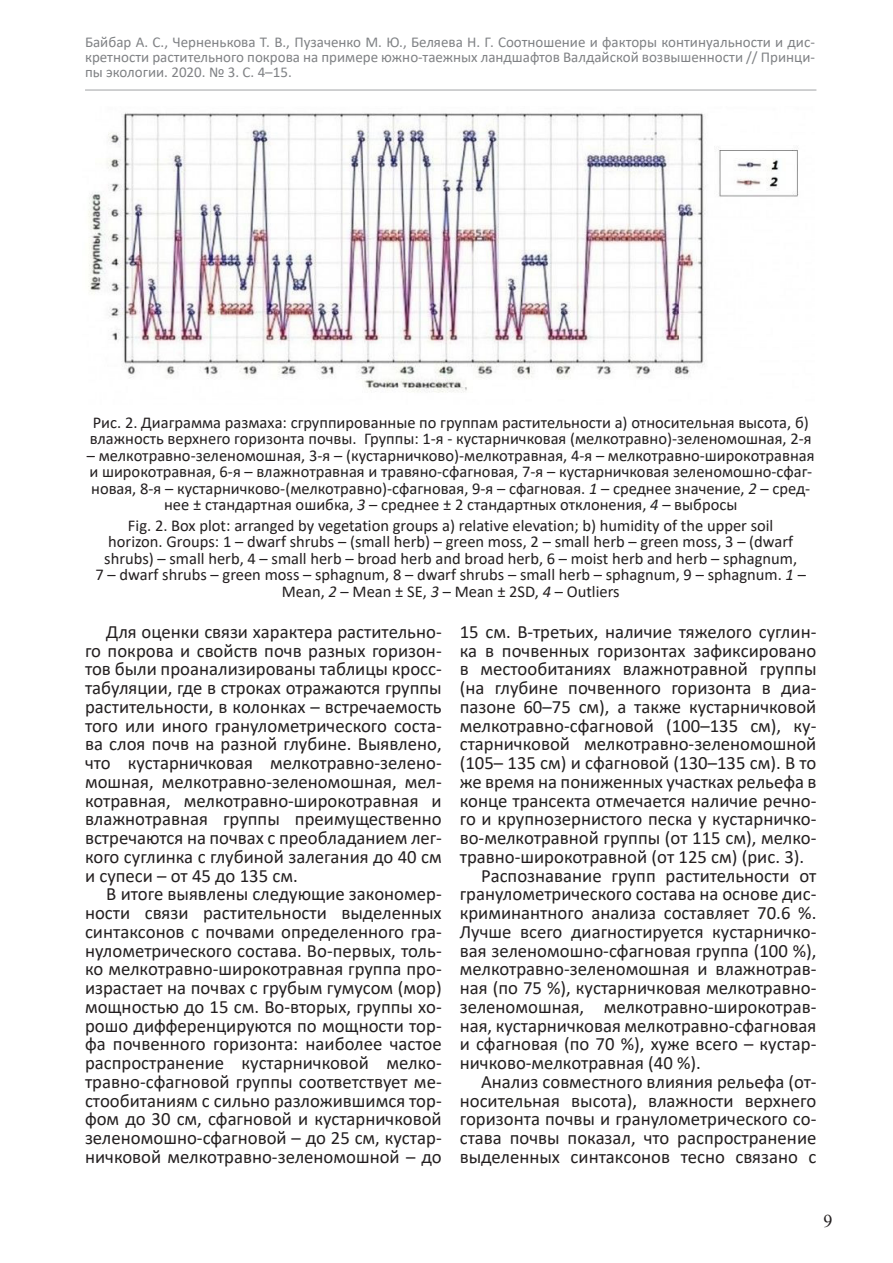
<style>
.page{position:relative;width:893px;height:1263px;background:#fff}
.page>*{position:absolute;margin:0;border:0;box-sizing:border-box;transform-origin:0 0}
.Normal__Web{font:18.75px/18.8px "Calibri";color:#231f20;text-align:justify}
.t1{font:18px "Times New Roman";color:#231f20}
.justifycenter{font:16.5px/16.5px "Calibri";color:#231f20;text-align:center}
.t2{font:15px/15px "Calibri";color:#808285;text-align:justify}
.s1{font-style:italic}
</style>
<div class="page">
<hr style="left:85px;top:89px;width:731px;height:2px;background:#808285">
<img style="left:88px;top:112px;width:711px;height:281px">
<p class="t2" style="left:85px;top:34px;width:731px">Байбар А. С., Черненькова Т. В., Пузаченко М. Ю., Беляева Н. Г. Соотношение и факторы континуальности и дис&shy;кретности растительного покрова на примере южно-таежных ландшафтов Валдайской возвышенности // Принци&shy;пы экологии. 2020. № 3. С. 4–15.</p>
<p class="justifycenter" style="left:90px;top:414px;width:723px;text-align:left">Рис. 2. Диаграмма размаха: сгруппированные по группам растительности а) относительная высота, б) влажность верхнего горизонта почвы. Группы: 1-я - кустарничковая (мелкотравно)-зеленомошная, 2-я</p>
<p class="justifycenter" style="left:87px;top:447px;width:729px">– мелкотравно-зеленомошная, 3-я – (кустарничково)-мелкотравная, 4-я – мелкотравно-широкотравная и широкотравная, 6-я – влажнотравная и травяно-сфагновая, 7-я – кустарничковая зеленомошно-сфаг&shy;новая, 8-я – кустарничково-(мелкотравно)-сфагновая, 9-я – сфагновая. <span class="s1">1</span> – среднее значение, <span class="s1">2</span> – сред&shy;нее ± стандартная ошибка, <span class="s1">3</span> – среднее ± 2 стандартных отклонения, <span class="s1">4</span> – выбросы</p>
<p class="justifycenter" style="left:96px;top:517px;width:712px">Fig. 2. Box plot: arranged by vegetation groups a) relative elevation; b) humidity of the upper soil<br>horizon. Groups: 1 – dwarf shrubs – (small herb) – green moss, 2 – small herb – green moss, 3 – (dwarf shrubs) – small herb, 4 – small herb – broad herb and broad herb, 6 – moist herb and herb – sphagnum,<br>7 – dwarf shrubs – green moss – sphagnum, 8 – dwarf shrubs – small herb – sphagnum, 9 – sphagnum. <span class="s1">1</span> – Mean, <span class="s1">2</span> – Mean ± SE, <span class="s1">3</span> – Mean ± 2SD, <span class="s1">4</span> – Outliers</p>
<p class="Normal__Web" style="left:85px;top:622px;width:358px;text-indent:21px">Для оценки связи характера растительно&shy;го покрова и свойств почв разных горизон&shy;тов были проанализированы таблицы кросс&shy;табуляции, где в строках отражаются группы растительности, в колонках – встречаемость того или иного гранулометрического соста&shy;ва слоя почв на разной глубине. Выявлено, что кустарничковая мелкотравно-зелено&shy;мошная, мелкотравно-зеленомошная, мел&shy;котравная, мелкотравно-широкотравная и влажнотравная группы преимущественно встречаются на почвах с преобладанием лег&shy;кого суглинка с глубиной залегания до 40 см и супеси – от 45 до 135 см.</p>
<p class="Normal__Web" style="left:85px;top:884px;width:358px;text-indent:21px">В итоге выявлены следующие закономер&shy;ности связи растительности выделенных синтаксонов с почвами определенного гра&shy;нулометрического состава. Во-первых, толь&shy;ко мелкотравно-широкотравная группа про&shy;израстает на почвах с грубым гумусом (мор) мощностью до 15 см. Во-вторых, группы хо&shy;рошо дифференцируются по мощности тор&shy;фа почвенного горизонта: наиболее частое распространение кустарничковой мелко&shy;травно-сфагновой группы соответствует ме&shy;стообитаниям с сильно разложившимся тор&shy;фом до 30 см, сфагновой и кустарничковой зеленомошно-сфагновой – до 25 см, кустар&shy;ничковой мелкотравно-зеленомошной – до</p>
<p class="Normal__Web" style="left:460px;top:622px;width:358px">15 см. В-третьих, наличие тяжелого суглин&shy;ка в почвенных горизонтах зафиксировано в местообитаниях влажнотравной группы (на глубине почвенного горизонта в диа&shy;пазоне 60–75 см), а также кустарничковой мелкотравно-сфагновой (100–135 см), ку&shy;старничковой мелкотравно-зеленомошной (105– 135 см) и сфагновой (130–135 см). В то же время на пониженных участках рельефа в конце трансекта отмечается наличие речно&shy;го и крупнозернистого песка у кустарничко&shy;во-мелкотравной группы (от 115 см), мелко&shy;травно-широкотравной (от 125 см) (рис. 3).</p>
<p class="Normal__Web" style="left:460px;top:865px;width:358px;text-indent:21px">Распознавание групп растительности от гранулометрического состава на основе дис&shy;криминантного анализа составляет 70.6 %.<br>Лучше всего диагностируется кустарничко&shy;вая зеленомошно-сфагновая группа (100 %), мелкотравно-зеленомошная и влажнотрав&shy;ная (по 75 %), кустарничковая мелкотравно&shy;зеленомошная, мелкотравно-широкотрав&shy;ная, кустарничковая мелкотравно-сфагновая и сфагновая (по 70 %), хуже всего – кустар&shy;ничково-мелкотравная (40 %).</p>
<p class="Normal__Web" style="left:460px;top:1072px;width:358px;text-indent:21px">Анализ совместного влияния рельефа (от&shy;носительная высота), влажности верхнего горизонта почвы и гранулометрического со&shy;става почвы показал, что распространение выделенных синтаксонов тесно связано с</p>
<p class="t1" style="left:824px;top:1208px;width:10px">9</p>
</div>
